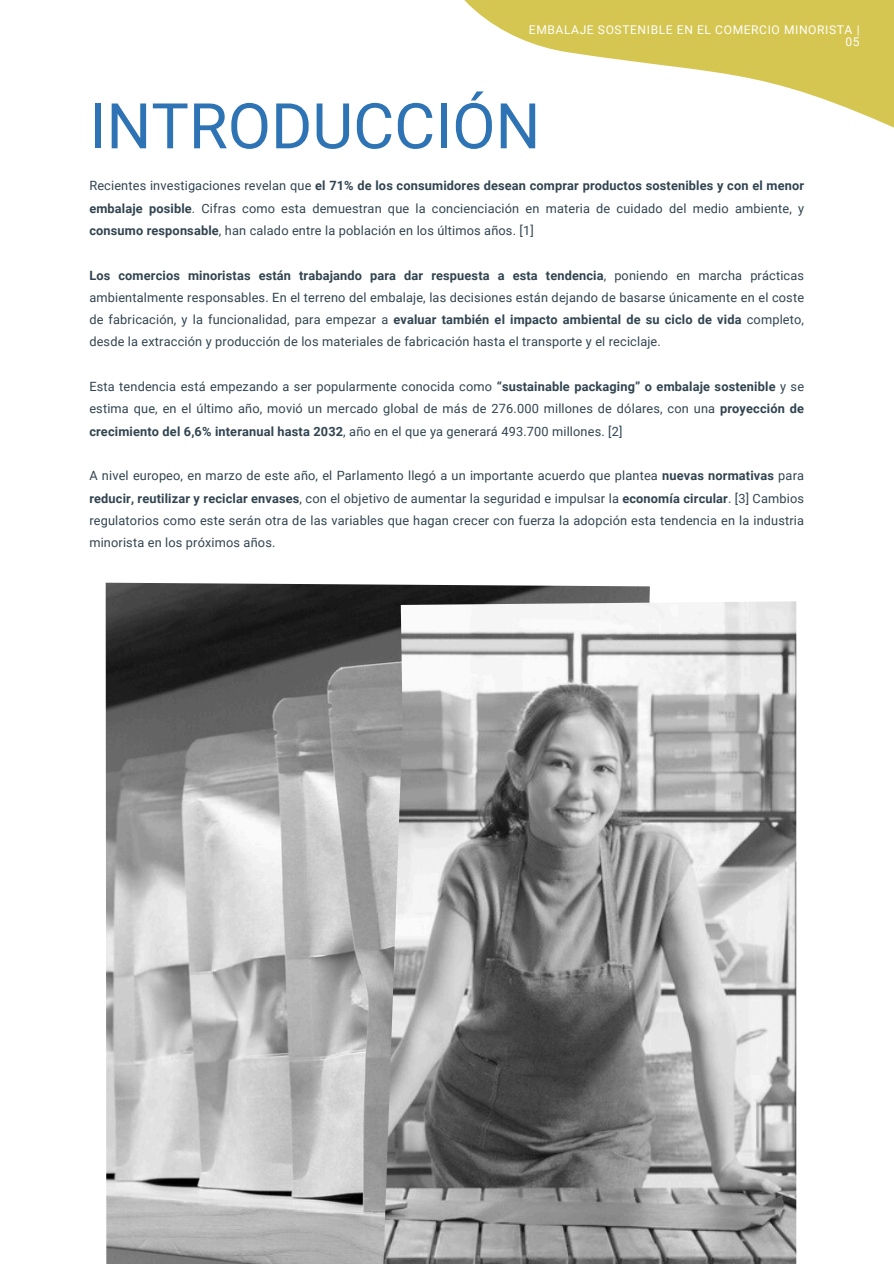
<style>
.page{position:relative;width:894px;height:1264px;background:#fff}
.page>*{position:absolute;margin:0;border:0;box-sizing:border-box;transform-origin:0 0}
.t1{font:63px "Roboto";color:#2e74b5}
.t2{font:12.75px/22.4px "Roboto";letter-spacing:.015em;color:#314450;text-align:justify}
.t3{font:12px/12px "Roboto";letter-spacing:.05em;color:#fff;text-align:right}
.s1{font-weight:700}
</style>
<div class="page">
<svg style="left:464px;top:0;width:429px;height:127px;fill:#d5c651"></svg>
<img style="left:106px;top:582px;width:543px;height:681px">
<img style="left:382px;top:601px;width:414px;height:662px">
<h2 class="t3" style="left:529px;top:24px;width:332px">EMBALAJE SOSTENIBLE EN EL COMERCIO MINORISTA |<br>05</h2>
<p class="t1" style="left:89px;top:90px;width:452px">INTRODUCCIÓN</p>
<h1 class="t2" style="left:89px;top:175px;width:716px">Recientes investigaciones revelan que <span class="s1">el 71% de los consumidores desean comprar productos sostenibles y con el menor embalaje posible</span>. Cifras como esta demuestran que la concienciación en materia de cuidado del medio ambiente, y <span class="s1">consumo responsable</span>, han calado entre la población en los últimos años. [1]</h1>
<p class="t2" style="left:89px;top:264px;width:716px"><span class="s1">Los comercios minoristas están trabajando para dar respuesta a esta tendencia</span>, poniendo en marcha prácticas ambientalmente responsables. En el terreno del embalaje, las decisiones están dejando de basarse únicamente en el coste de fabricación, y la funcionalidad, para empezar a <span class="s1">evaluar también el impacto ambiental de su ciclo de vida</span> completo, desde la extracción y producción de los materiales de fabricación hasta el transporte y el reciclaje.</p>
<p class="t2" style="left:89px;top:375px;width:716px">Esta tendencia está empezando a ser popularmente conocida como <span class="s1">“sustainable packaging” o embalaje sostenible</span> y se estima que, en el último año, movió un mercado global de más de 276.000 millones de dólares, con una <span class="s1">proyección de crecimiento del 6,6% interanual hasta 2032</span>, año en el que ya generará 493.700 millones. [2]</p>
<p class="t2" style="left:89px;top:465px;width:716px">A nivel europeo, en marzo de este año, el Parlamento llegó a un importante acuerdo que plantea <span class="s1">nuevas normativas</span> para <span class="s1">reducir, reutilizar y reciclar envases</span>, con el objetivo de aumentar la seguridad e impulsar la <span class="s1">economía circular</span>. [3] Cambios regulatorios como este serán otra de las variables que hagan crecer con fuerza la adopción esta tendencia en la industria minorista en los próximos años.</p>
</div>
